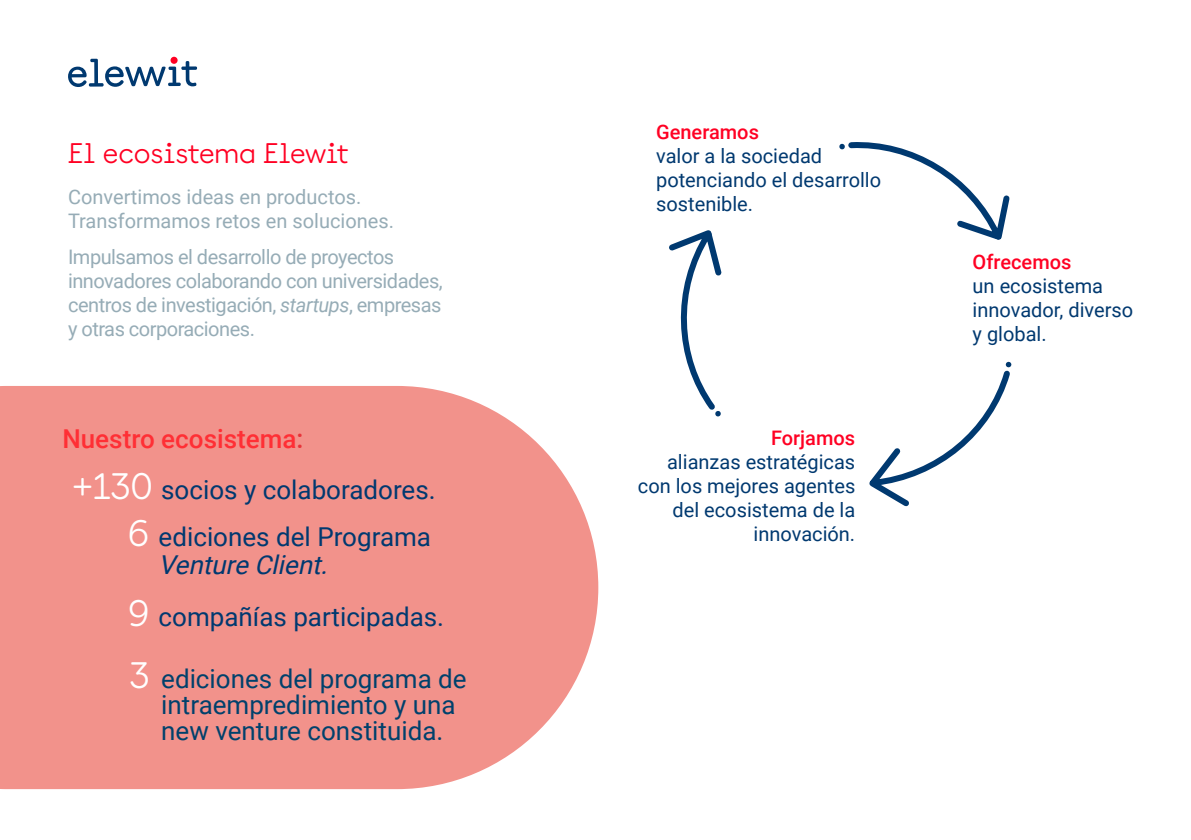
<style>
.page{position:relative;width:1191px;height:840px;background:#fff}
.page>*{position:absolute;margin:0;border:0;box-sizing:border-box;transform-origin:0 0}
.t1{font:28px "Documan";letter-spacing:-.005em;color:#ff0023}
.t2{font:26px/51px "Roboto";color:#003970}
.t3{font:26px/26px "Roboto";color:#00416c}
.t4{font:20px/24px "Roboto";color:#003970}
.t5{font:20px/24px "Roboto";letter-spacing:-.025em;color:#96acb6}
.t6{font:20px/24px "Roboto";color:#96acb6}
.t7{font:500 20px "Roboto";color:#ff0023}
.s1{font-style:italic}
.s2{font-weight:500;color:#ff2f35}
.s3{font-weight:500;color:#e73439}
.s4{font-family:"Documan";font-size:36.4px;color:#fff}
</style>
<div class="page">
<svg style="left:68px;top:57px;width:129px;height:30px"></svg>
<div style="left:0;top:386px;width:598px;height:402px;background:#f2928b"></div>
<svg style="left:839px;top:142px;width:171px;height:98px"></svg>
<svg style="left:869px;top:361px;width:143px;height:146px"></svg>
<svg style="left:669px;top:230px;width:53px;height:186px"></svg>
<h1 class="t1" style="left:68px;top:130px;width:282px">El ecosistema Elewit</h1>
<p class="t6" style="left:68px;top:184px;width:327px">Convertimos ideas en productos.<br>Transformamos retos en soluciones.</p>
<p class="t5" style="left:68px;top:243px;width:376px">Impulsamos el desarrollo de proyectos innovadores colaborando con universidades, centros de investigación, <span class="s1">startups</span>, empresas y otras corporaciones.</p>
<h2 class="t2" style="left:72px;top:411px;width:365px;text-indent:-10px"><span class="s2">Nuestro ecosistema</span><span class="s3">:<br></span><span class="s4">+130</span> socios y colaboradores.</h2>
<h2 class="t2" style="left:159px;top:521px;width:274px;line-height:28px;text-indent:-31px"><span class="s4">6</span> ediciones del Programa<br><span class="s1">Venture Client.</span></h2>
<h2 class="t2" style="left:128px;top:589px;width:318px"><span class="s4">9</span> compañías participadas.</h2>
<h2 class="t3" style="left:161px;top:664px;width:307px;text-indent:-32px"><span class="s4">3</span> ediciones del programa de intraempredimiento y una new venture constituida.</h2>
<p class="t7" style="left:656px;top:117px;width:104px">Generamos</p>
<p class="t4" style="left:656px;top:143px;width:226px">valor a la sociedad potenciando el desarrollo sostenible.</p>
<p class="t7" style="left:771px;top:423px;width:86px">Forjamos</p>
<p class="t4" style="left:638px;top:449px;width:219px;text-align:right">alianzas estratégicas con los mejores agentes del ecosistema de la innovación.</p>
<p class="t7" style="left:972px;top:248px;width:100px">Ofrecemos</p>
<p class="t4" style="left:972px;top:273px;width:162px">un ecosistema innovador, diverso y global.</p>
</div>
